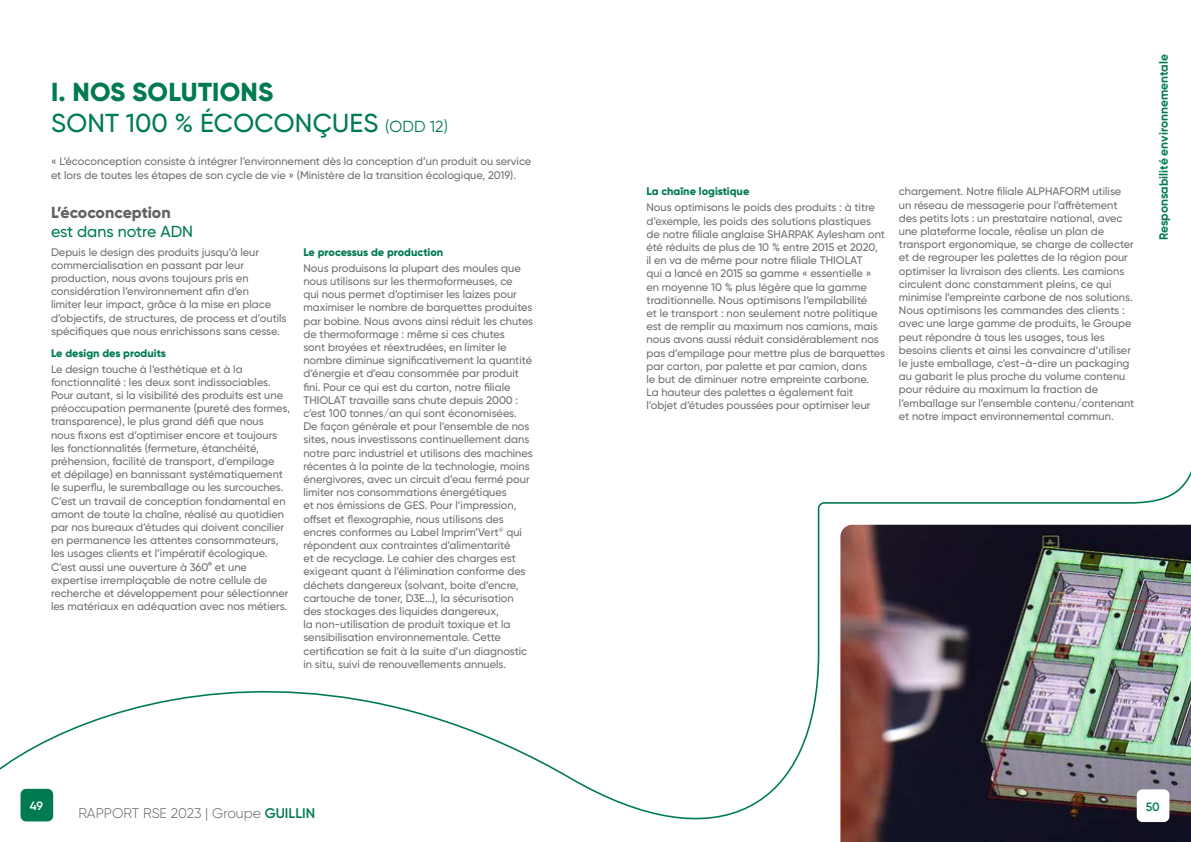
<style>
.page{position:relative;width:1191px;height:842px;background:#fff}
.page>*{position:absolute;margin:0;border:0;box-sizing:border-box;transform-origin:0 0}
.t1{font:500 26px/31.2px "Gilroy";letter-spacing:.01em;color:#007b51}
.t2{font:800 16px "Gilroy";letter-spacing:-.005em;color:#646363}
.t3{font:500 16px "Gilroy";color:#007b51}
.t4{font:300 14px "Gilroy";color:#646363}
.t5{font:700 12px "Gilroy";color:#007b51}
.t6{font:600 12px "Gilroy";color:#fff}
.t7{font:600 12px "Gilroy";color:#007b51}
.t8{font:500 11px/13.2px "Gilroy";color:#706f6f}
.t9{font:800 11px "Gilroy";color:#007b51}
.s1{font-weight:800}
.s2{font-weight:400;font-size:16px}
.s3{font-weight:600;color:#007b51}
</style>
<div class="page">
<svg style="left:0;top:471px;width:1191px;height:371px"></svg>
<div style="left:1136px;top:789px;width:33px;height:33px;background:#fff;border-radius:6px"></div>
<h1 class="t1" style="left:51px;top:76px;width:398px"><span class="s1">I. NOS SOLUTIONS<br></span>SONT 100 % ÉCOCONÇUES <span class="s2">(ODD 12)</span></h1>
<p class="t8" style="left:51px;top:155px;width:482px">« L’écoconception consiste à intégrer l’environnement dès la conception d’un produit ou service et lors de toutes les étapes de son cycle de vie » (Ministère de la transition écologique, 2019).</p>
<h2 class="t2" style="left:51px;top:202px;width:121px">L’écoconception</h2>
<h2 class="t3" style="left:51px;top:221px;width:143px">est dans notre ADN</h2>
<p class="t8" style="left:51px;top:245px;width:237px">Depuis le design des produits jusqu’à leur commercialisation en passant par leur production, nous avons toujours pris en considération l’environnement afin d’en<br>limiter leur impact, grâce à la mise en place d’objectifs, de structures, de process et d’outils spécifiques que nous enrichissons sans cesse.</p>
<p class="t9" style="left:51px;top:346px;width:116px">Le design des produits</p>
<p class="t8" style="left:51px;top:362px;width:241px">Le design touche à l’esthétique et à la fonctionnalité : les deux sont indissociables.<br>Pour autant, si la visibilité des produits est une préoccupation permanente (pureté des formes, transparence), le plus grand défi que nous nous fixons est d’optimiser encore et toujours les fonctionnalités (fermeture, étanchéité, préhension, facilité de transport, d’empilage<br>et dépilage) en bannissant systématiquement le superflu, le suremballage ou les surcouches.<br>C’est un travail de conception fondamental en amont de toute la chaîne, réalisé au quotidien par nos bureaux d’études qui doivent concilier en permanence les attentes consommateurs, les usages clients et l’impératif écologique.<br>C’est aussi une ouverture à 360° et une expertise irremplaçable de notre cellule de recherche et développement pour sélectionner les matériaux en adéquation avec nos métiers.</p>
<p class="t9" style="left:303px;top:245px;width:141px">Le processus de production</p>
<p class="t8" style="left:303px;top:261px;width:231px">Nous produisons la plupart des moules que nous utilisons sur les thermoformeuses, ce<br>qui nous permet d’optimiser les laizes pour maximiser le nombre de barquettes produites par bobine. Nous avons ainsi réduit les chutes de thermoformage : même si ces chutes<br>sont broyées et réextrudées, en limiter le nombre diminue significativement la quantité d’énergie et d’eau consommée par produit fini. Pour ce qui est du carton, notre filiale THIOLAT travaille sans chute depuis 2000 : c’est 100 tonnes/an qui sont économisées.<br>De façon générale et pour l’ensemble de nos sites, nous investissons continuellement dans notre parc industriel et utilisons des machines récentes à la pointe de la technologie, moins énergivores, avec un circuit d’eau fermé pour limiter nos consommations énergétiques<br>et nos émissions de GES. Pour l’impression, offset et flexographie, nous utilisons des encres conformes au Label Imprim’Vert<sup>®</sup> qui répondent aux contraintes d’alimentarité<br>et de recyclage. Le cahier des charges est exigeant quant à l’élimination conforme des déchets dangereux (solvant, boite d’encre, cartouche de toner, D3E…), la sécurisation des stockages des liquides dangereux,<br>la non-utilisation de produit toxique et la sensibilisation environnementale. Cette certification se fait à la suite d’un diagnostic in situ, suivi de renouvellements annuels.</p>
<p class="t6" style="left:30px;top:798px;width:15px">49</p>
<p class="t4" style="left:78px;top:804px;width:238px">RAPPORT RSE 2023 | Groupe <span class="s3">GUILLIN</span></p>
<p class="t9" style="left:646px;top:185px;width:104px">La chaîne logistique</p>
<p class="t8" style="left:646px;top:201px;width:240px">Nous optimisons le poids des produits : à titre d’exemple, les poids des solutions plastiques de notre filiale anglaise SHARPAK Aylesham ont été réduits de plus de 10 % entre 2015 et 2020, il en va de même pour notre filiale THIOLAT<br>qui a lancé en 2015 sa gamme « essentielle » en moyenne 10 % plus légère que la gamme traditionnelle. Nous optimisons l’empilabilité<br>et le transport : non seulement notre politique est de remplir au maximum nos camions, mais nous avons aussi réduit considérablement nos pas d’empilage pour mettre plus de barquettes par carton, par palette et par camion, dans<br>le but de diminuer notre empreinte carbone.<br>La hauteur des palettes a également fait l’objet d’études poussées pour optimiser leur</p>
<p class="t8" style="left:899px;top:185px;width:237px">chargement. Notre filiale ALPHAFORM utilise un réseau de messagerie pour l’affrètement des petits lots : un prestataire national, avec une plateforme locale, réalise un plan de transport ergonomique, se charge de collecter et de regrouper les palettes de la région pour optimiser la livraison des clients. Les camions circulent donc constamment pleins, ce qui minimise l’empreinte carbone de nos solutions.<br>Nous optimisons les commandes des clients : avec une large gamme de produits, le Groupe peut répondre à tous les usages, tous les besoins clients et ainsi les convaincre d’utiliser le juste emballage, c’est-à-dire un packaging au gabarit le plus proche du volume contenu pour réduire au maximum la fraction de l’emballage sur l’ensemble contenu/contenant et notre impact environnemental commun.</p>
<p class="t5" style="left:1156px;top:240px;width:187px;rotate:-90deg">Responsabilité environnementale</p>
<p class="t7" style="left:1145px;top:799px;width:16px">50</p>
</div>
